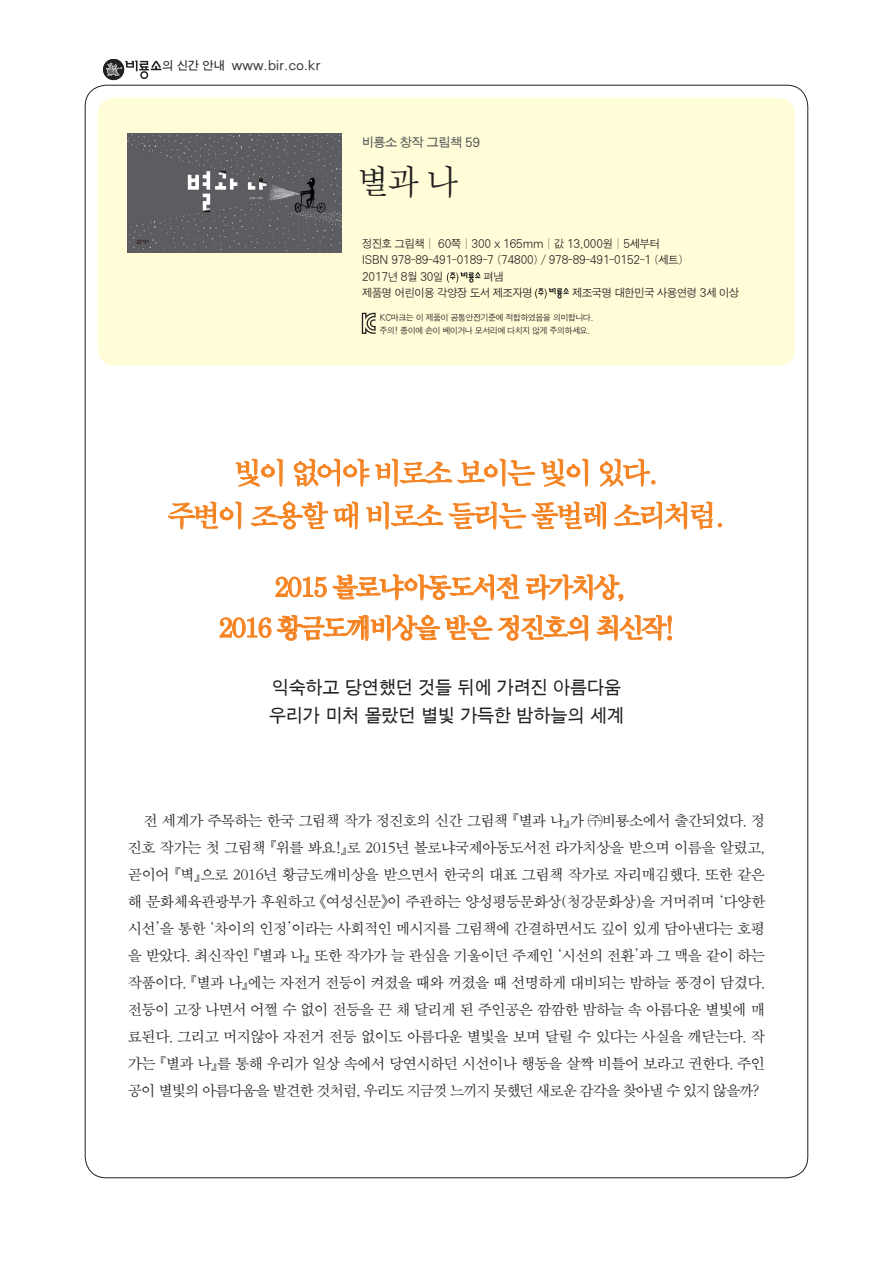
<style>
.page{position:relative;width:893px;height:1263px;background:#fff}
.page>*{position:absolute;margin:0;border:0;box-sizing:border-box;transform-origin:0 0}
.t1{font:34.95px "SMSS Myung Jo 10 Std";color:#231f20;scale:.95 1}
.t2{font:28.5px/42.8px "SMT Myung Jo Std";letter-spacing:-.1em;color:#f58220;text-align:center}
.t3{font:27px/40.7px "YDVY Mj O34";letter-spacing:-.07em;color:#f58220;text-align:center}
.t4{font:18.75px/28px "SMJ Gothic 10 Std";letter-spacing:-.05em;color:#231f20;scale:.95 1}
.t5{font:15px/27px "SMSS Myung Jo 10 Std";letter-spacing:-.11em;color:#231f20;text-align:justify}
.t6{font:13.5px "SMJ Gothic 10 Std";letter-spacing:-.075em;color:#3e3e3f}
.t7{font:12.75px "SMJ Gothic 10 Std";letter-spacing:-.09em;color:#57585a}
.t8{font:11.25px/16.5px "SMJ Gothic Std";letter-spacing:-.075em;color:#231f20;scale:.95 1}
.t9{font:8.55px/13.2px "SMJ Gothic Std";letter-spacing:-.075em;color:#231f20;scale:.95 1}
.s1{font-size:12px;color:#231f20}
</style>
<div class="page">
<svg style="left:168px;top:458px;width:554px;height:72px"></svg>
<svg style="left:220px;top:574px;width:452px;height:68px"></svg>
<div style="left:98px;top:98px;width:697px;height:268px;background:#fffcd8;border-radius:17px"></div>
<svg style="left:103px;top:59px;width:21px;height:21px"></svg>
<svg style="left:105px;top:60px;width:56px;height:19px"></svg>
<img style="left:128px;top:133px;width:213px;height:119px">
<svg style="left:362px;top:313px;width:14px;height:21px"></svg>
<svg style="left:447px;top:272px;width:33px;height:11px"></svg>
<svg style="left:535px;top:288px;width:34px;height:11px"></svg>
<p class="t6" style="left:162px;top:58px;width:161px"><span class="s1">의 신간 안내</span> www.bir.co.kr</p>
<p class="t7" style="left:362px;top:135px;width:120px">비룡소 창작 그림책 59</p>
<h1 class="t1" style="left:356px;top:163px;width:110px">별과 나</h1>
<p class="t8" style="left:362px;top:236px;width:340px">정진호 그림책 | 60쪽 | 300 x 165mm | 값 13,000원 | 5세부터<br>ISBN 978-89-491-0189-7 (74800) / 978-89-491-0152-1 (세트)<br>2017년 8월 30일</p>
<p class="t8" style="left:362px;top:269px;width:182px;text-indent:121px">펴냄 제품명 어린이용 각양장 도서 제조자명</p>
<p class="t8" style="left:572px;top:285px;width:178px">제조국명 대한민국 사용연령 3세 이상</p>
<p class="t9" style="left:379px;top:311px;width:227px">KC마크는 이 제품이 공통안전기준에 적합하였음을 의미합니다. 주의! 종이에 손이 베이거나 모서리에 다치지 않게 주의하세요.</p>
<h2 class="t2" style="left:168px;top:453px;width:559px">빛이 없어야 비로소 보이는 빛이 있다.<br>주변이 조용할 때 비로소 들리는 풀벌레 소리처럼.</h2>
<h3 class="t3" style="left:218px;top:565px;width:458px">2015 볼로냐아동도서전 라가치상,<br>2016 황금도깨비상을 받은 정진호의 최신작!</h3>
<p class="t4" style="left:269px;top:674px;width:376px">익숙하고 당연했던 것들 뒤에 가려진 아름다움 우리가 미처 몰랐던 별빛 가득한 밤하늘의 세계</p>
<p class="t5" style="left:128px;top:808px;width:640px;text-indent:16px">전 세계가 주목하는 한국 그림책 작가 정진호의 신간 그림책 『별과 나』가 ㈜비룡소에서 출간되었다. 정 진호 작가는 첫 그림책 『위를 봐요!』로 2015년 볼로냐국제아동도서전 라가치상을 받으며 이름을 알렸고, 곧이어 『벽』으로 2016년 황금도깨비상을 받으면서 한국의 대표 그림책 작가로 자리매김했다. 또한 같은 해 문화체육관광부가 후원하고 《여성신문》이 주관하는 양성평등문화상(청강문화상)을 거머쥐며 ‘다양한 시선’을 통한 ‘차이의 인정’이라는 사회적인 메시지를 그림책에 간결하면서도 깊이 있게 담아낸다는 호평 을 받았다. 최신작인 『별과 나』 또한 작가가 늘 관심을 기울이던 주제인 ‘시선의 전환’과 그 맥을 같이 하는 작품이다. 『별과 나』에는 자전거 전등이 켜졌을 때와 꺼졌을 때 선명하게 대비되는 밤하늘 풍경이 담겼다. 전등이 고장 나면서 어쩔 수 없이 전등을 끈 채 달리게 된 주인공은 깜깜한 밤하늘 속 아름다운 별빛에 매 료된다. 그리고 머지않아 자전거 전등 없이도 아름다운 별빛을 보며 달릴 수 있다는 사실을 깨닫는다. 작 가는 『별과 나』를 통해 우리가 일상 속에서 당연시하던 시선이나 행동을 살짝 비틀어 보라고 권한다. 주인 공이 별빛의 아름다움을 발견한 것처럼, 우리도 지금껏 느끼지 못했던 새로운 감각을 찾아낼 수 있지 않을까?</p>
</div>
